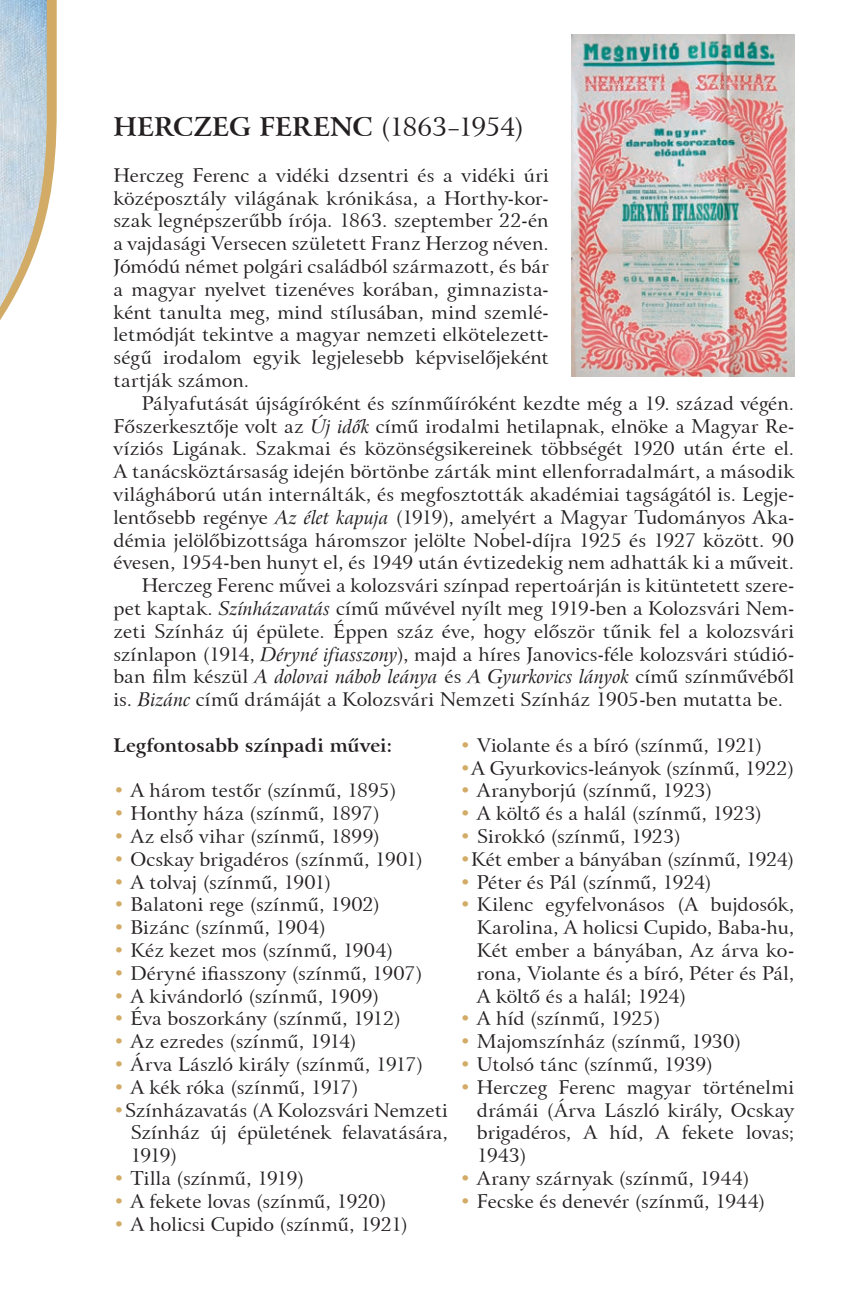
<style>
.page{position:relative;width:851px;height:1304px;background:#fff}
.page>*{position:absolute;margin:0;border:0;box-sizing:border-box;transform-origin:0 0}
.t1{font:26px "Arrus RO Bold";color:#231f20}
.t2{font:19px/22.8px "Arrus RO Normal";letter-spacing:.005em;color:#231f20;text-align:justify}
.t3{font:19px "Arrus RO Italic";letter-spacing:-.005em;color:#231f20}
.t4{font:19px "Arrus RO Bold";letter-spacing:-.005em;color:#231f20}
.s1{font-family:"Arrus RO Normal"}
.s2{font-family:"Arrus RO Italic"}
.s3{color:#d2ab66}
</style>
<div class="page">
<svg style="left:47px;top:0;width:10px;height:211px;background:#d9b97f"></svg>
<img style="left:0;top:0;width:47px;height:320px">
<img style="left:571px;top:35px;width:223px;height:342px">
<h1 class="t1" style="left:113px;top:111px;width:412px">HERCZEG FERENC <span class="s1">(1863–1954)</span></h1>
<p class="t2" style="left:113px;top:164px;width:437px">Herczeg Ferenc a vidéki dzsentri és a vidéki úri középosztály világának krónikása, a Horthy-kor&shy;szak legnépszerűbb írója. 1863. szeptember 22-én a vajdasági Versecen született Franz Herzog néven.<br>Jómódú német polgári családból származott, és bár a magyar nyelvet tizenéves korában, gimnazista&shy;ként tanulta meg, mind stílusában, mind szemlé&shy;letmódját tekintve a magyar nemzeti elkötelezett&shy;ségű irodalom egyik legjelesebb képviselőjeként tartják számon.</p>
<p class="t2" style="left:113px;top:392px;width:682px;text-align:right">Pályafutását újságíróként és színműíróként kezdte még a 19. század végén.<br>Főszerkesztője volt az <span class="s2">Új idők</span> című irodalmi hetilapnak, elnöke a Magyar Re&shy;víziós Ligának. Szakmai és közönségsikereinek többségét 1920 után érte el.<br>A tanácsköztársaság idején börtönbe zárták mint ellenforradalmárt, a második világháború után internálták, és megfosztották akadémiai tagságától is. Legje&shy;lentősebb regénye <span class="s2">Az élet kapuja</span> (1919), amelyért a Magyar Tudományos Aka&shy;démia jelölőbizottsága háromszor jelölte Nobel-díjra 1925 és 1927 között. 90 évesen, 1954-ben hunyt el, és 1949 után évtizedekig nem adhatták ki a műveit.<br>Herczeg Ferenc művei a kolozsvári színpad repertoárján is kitüntetett szere&shy;pet kaptak. <span class="s2">Színházavatás</span> című művével nyílt meg 1919-ben a Kolozsvári Nem&shy;zeti Színház új épülete. Éppen száz éve, hogy először tűnik fel a kolozsvári színlapon (1914, <span class="s2">Déryné ifiasszony</span>), majd a híres Janovics-féle kolozsvári stúdió-</p>
<p class="t3" style="left:113px;top:665px;width:682px"><span class="s1">ban film készül</span> A dolovai nábob leánya <span class="s1">és</span> A Gyurkovics lányok <span class="s1">című színművéből</span></p>
<p class="t2" style="left:113px;top:688px;width:671px">is. <span class="s2">Bizánc</span> című drámáját a Kolozsvári Nemzeti Színház 1905-ben mutatta be.</p>
<p class="t4" style="left:113px;top:733px;width:280px">Legfontosabb színpadi művei:</p>
<p class="t2" style="left:113px;top:780px;width:284px"><span class="s3">•</span> A három testőr (színmű, 1895)</p>
<p class="t2" style="left:113px;top:802px;width:268px"><span class="s3">•</span> Honthy háza (színmű, 1897)</p>
<p class="t2" style="left:113px;top:825px;width:268px"><span class="s3">•</span> Az első vihar (színmű, 1899)</p>
<p class="t2" style="left:113px;top:848px;width:311px"><span class="s3">•</span> Ocskay brigadéros (színmű, 1901)</p>
<p class="t2" style="left:113px;top:871px;width:219px"><span class="s3">•</span> A tolvaj (színmű, 1901)</p>
<p class="t2" style="left:113px;top:894px;width:268px"><span class="s3">•</span> Balatoni rege (színmű, 1902)</p>
<p class="t2" style="left:113px;top:916px;width:214px"><span class="s3">•</span> Bizánc (színmű, 1904)</p>
<p class="t2" style="left:113px;top:939px;width:281px"><span class="s3">•</span> Kéz kezet mos (színmű, 1904)</p>
<p class="t2" style="left:113px;top:962px;width:311px"><span class="s3">•</span> Déryné ifiasszony (színmű, 1907)</p>
<p class="t2" style="left:113px;top:985px;width:267px"><span class="s3">•</span> A kivándorló (színmű, 1909)</p>
<p class="t2" style="left:113px;top:1008px;width:289px"><span class="s3">•</span> Éva boszorkány (színmű, 1912)</p>
<p class="t2" style="left:113px;top:1030px;width:245px"><span class="s3">•</span> Az ezredes (színmű, 1914)</p>
<p class="t2" style="left:113px;top:1053px;width:311px"><span class="s3">•</span> Árva László király (színmű, 1917)</p>
<p class="t2" style="left:113px;top:1076px;width:246px"><span class="s3">•</span> A kék róka (színmű, 1917)</p>
<p class="t2" style="left:130px;top:1099px;width:319px;text-indent:-17px"><span class="s3">•</span>Színházavatás (A Kolozsvári Nemzeti Színház új épületének felavatására, 1919)</p>
<p class="t2" style="left:113px;top:1167px;width:192px"><span class="s3">•</span> Tilla (színmű, 1919)</p>
<p class="t2" style="left:113px;top:1190px;width:274px"><span class="s3">•</span> A fekete lovas (színmű, 1920)</p>
<p class="t2" style="left:113px;top:1213px;width:296px"><span class="s3">•</span> A holicsi Cupido (színmű, 1921)</p>
<p class="t2" style="left:460px;top:734px;width:304px"><span class="s3">•</span> Violante és a bíró (színmű, 1921)</p>
<p class="t2" style="left:460px;top:757px;width:336px"><span class="s3">•</span>A Gyurkovics-leányok (színmű, 1922)</p>
<p class="t2" style="left:460px;top:780px;width:254px"><span class="s3">•</span> Aranyborjú (színmű, 1923)</p>
<p class="t2" style="left:460px;top:802px;width:304px"><span class="s3">•</span> A költő és a halál (színmű, 1923)</p>
<p class="t2" style="left:460px;top:825px;width:222px"><span class="s3">•</span> Sirokkó (színmű, 1923)</p>
<p class="t2" style="left:460px;top:848px;width:336px"><span class="s3">•</span>Két ember a bányában (színmű, 1924)</p>
<p class="t2" style="left:460px;top:871px;width:253px"><span class="s3">•</span> Péter és Pál (színmű, 1924)</p>
<p class="t2" style="left:477px;top:894px;width:319px;text-indent:-17px"><span class="s3">•</span> Kilenc egyfelvonásos (A bujdosók, Karolina, A holicsi Cupido, Baba-hu, Két ember a bányában, Az árva ko&shy;rona, Violante és a bíró, Péter és Pál, A költő és a halál; 1924)</p>
<p class="t2" style="left:460px;top:1008px;width:202px"><span class="s3">•</span> A híd (színmű, 1925)</p>
<p class="t2" style="left:460px;top:1030px;width:283px"><span class="s3">•</span> Majomszínház (színmű, 1930)</p>
<p class="t2" style="left:460px;top:1053px;width:255px"><span class="s3">•</span> Utolsó tánc (színmű, 1939)</p>
<p class="t2" style="left:477px;top:1076px;width:319px;text-indent:-17px"><span class="s3">•</span> Herczeg Ferenc magyar történelmi drámái (Árva László király, Ocskay brigadéros, A híd, A fekete lovas; 1943)</p>
<p class="t2" style="left:460px;top:1167px;width:291px"><span class="s3">•</span> Arany szárnyak (színmű, 1944)</p>
<p class="t2" style="left:460px;top:1190px;width:307px"><span class="s3">•</span> Fecske és denevér (színmű, 1944)</p>
</div>
